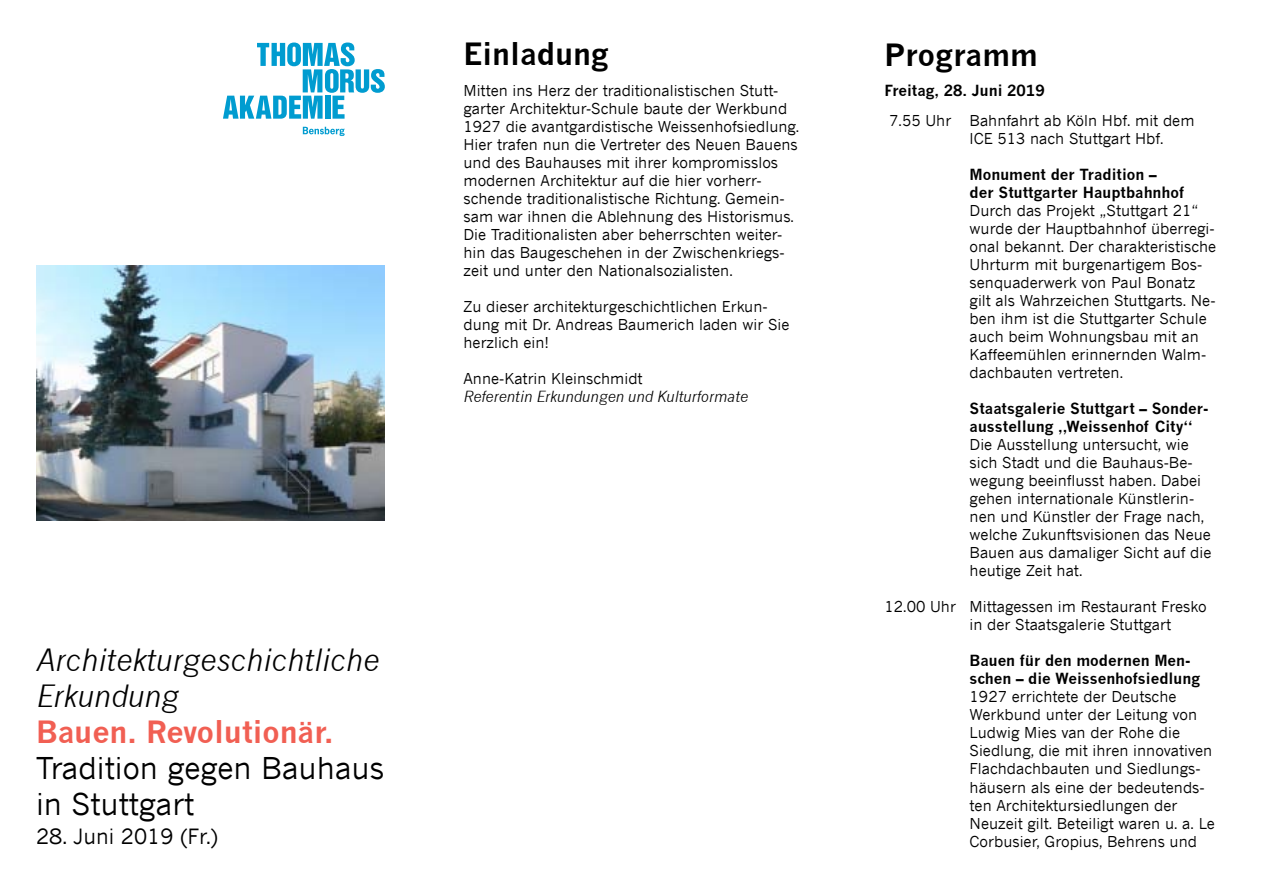
<style>
.page{position:relative;width:1263px;height:893px;background:#fff}
.page>*{position:absolute;margin:0;border:0;box-sizing:border-box;transform-origin:0 0}
.t1{font:italic 30px/36px "News Gothic";color:#000}
.t2{font:30px/36px "News Gothic";color:#000}
.t3{font:700 30px "News Gothic";color:#f15f53}
.t4{font:700 30px "News Gothic";color:#000}
.t5{font:21px "News Gothic";color:#000}
.t6{font:15px/18px "News Gothic";color:#000}
.t7{font:700 15px/18px "News Gothic";color:#000}
.t8{font:italic 15px "News Gothic";color:#000}
</style>
<div class="page">
<svg style="left:223px;top:43px;width:162px;height:76px"></svg>
<svg style="left:303px;top:127px;width:42px;height:9px"></svg>
<img style="left:36px;top:265px;width:349px;height:255px">
<h1 class="t1" style="left:36px;top:642px;width:345px">Architekturgeschichtliche<br>Erkundung</h1>
<h1 class="t3" style="left:36px;top:713px;width:299px">Bauen. Revolutionär.</h1>
<h1 class="t2" style="left:36px;top:749px;width:350px">Tradition gegen Bauhaus in Stuttgart</h1>
<h2 class="t5" style="left:36px;top:824px;width:184px">28. Juni 2019 (Fr.)</h2>
<h1 class="t4" style="left:463px;top:36px;width:146px">Einladung</h1>
<h1 class="t4" style="left:884px;top:36px;width:154px">Programm</h1>
<p class="t6" style="left:463px;top:81px;width:337px">Mitten ins Herz der traditionalistischen Stutt&shy;garter Architektur-Schule baute der Werkbund 1927 die avantgardistische Weissenhofsiedlung.<br>Hier trafen nun die Vertreter des Neuen Bauens und des Bauhauses mit ihrer kompromisslos modernen Architektur auf die hier vorherr&shy;schende traditionalistische Richtung. Gemein&shy;sam war ihnen die Ablehnung des Historismus.<br>Die Traditionalisten aber beherrschten weiter&shy;hin das Baugeschehen in der Zwischenkriegs&shy;zeit und unter den Nationalsozialisten.</p>
<p class="t6" style="left:463px;top:297px;width:327px">Zu dieser architekturgeschichtlichen Erkun&shy;dung mit Dr. Andreas Baumerich laden wir Sie herzlich ein!</p>
<p class="t6" style="left:463px;top:369px;width:181px">Anne-Katrin Kleinschmidt</p>
<p class="t8" style="left:463px;top:388px;width:286px">Referentin Erkundungen und Kulturformate</p>
<p class="t7" style="left:884px;top:82px;width:162px">Freitag, 28. Juni 2019</p>
<p class="t6" style="left:969px;top:112px;width:226px;text-indent:-80px">7.55 Uhr Bahnfahrt ab Köln Hbf. mit dem<br>ICE 513 nach Stuttgart Hbf.</p>
<p class="t7" style="left:969px;top:166px;width:216px">Monument der Tradition – der Stuttgarter Hauptbahnhof</p>
<p class="t6" style="left:969px;top:202px;width:248px">Durch das Projekt „Stuttgart 21“ wurde der Hauptbahnhof überregi&shy;onal bekannt. Der charakteristische<br>Uhrturm mit burgenartigem Bos&shy;senquaderwerk von Paul Bonatz gilt als Wahrzeichen Stuttgarts. Ne&shy;ben ihm ist die Stuttgarter Schule auch beim Wohnungsbau mit an<br>Kaffeemühlen erinnernden Walm&shy;dachbauten vertreten.</p>
<p class="t7" style="left:969px;top:400px;width:240px">Staatsgalerie Stuttgart – Sonder&shy;ausstellung „Weissenhof City“</p>
<p class="t6" style="left:969px;top:436px;width:243px">Die Ausstellung untersucht, wie sich Stadt und die Bauhaus-Be&shy;wegung beeinflusst haben. Dabei gehen internationale Künstlerin&shy;nen und Künstler der Frage nach, welche Zukunftsvisionen das Neue<br>Bauen aus damaliger Sicht auf die heutige Zeit hat.</p>
<p class="t6" style="left:969px;top:598px;width:239px;text-indent:-85px">12.00 Uhr Mittagessen im Restaurant Fresko in der Staatsgalerie Stuttgart</p>
<p class="t7" style="left:969px;top:652px;width:232px">Bauen für den modernen Men&shy;schen – die Weissenhofsiedlung</p>
<p class="t6" style="left:969px;top:688px;width:247px">1927 errichtete der Deutsche<br>Werkbund unter der Leitung von<br>Ludwig Mies van der Rohe die<br>Siedlung, die mit ihren innovativen<br>Flachdachbauten und Siedlungs&shy;häusern als eine der bedeutends&shy;ten Architektursiedlungen der<br>Neuzeit gilt. Beteiligt waren u. a. Le<br>Corbusier, Gropius, Behrens und</p>
</div>
